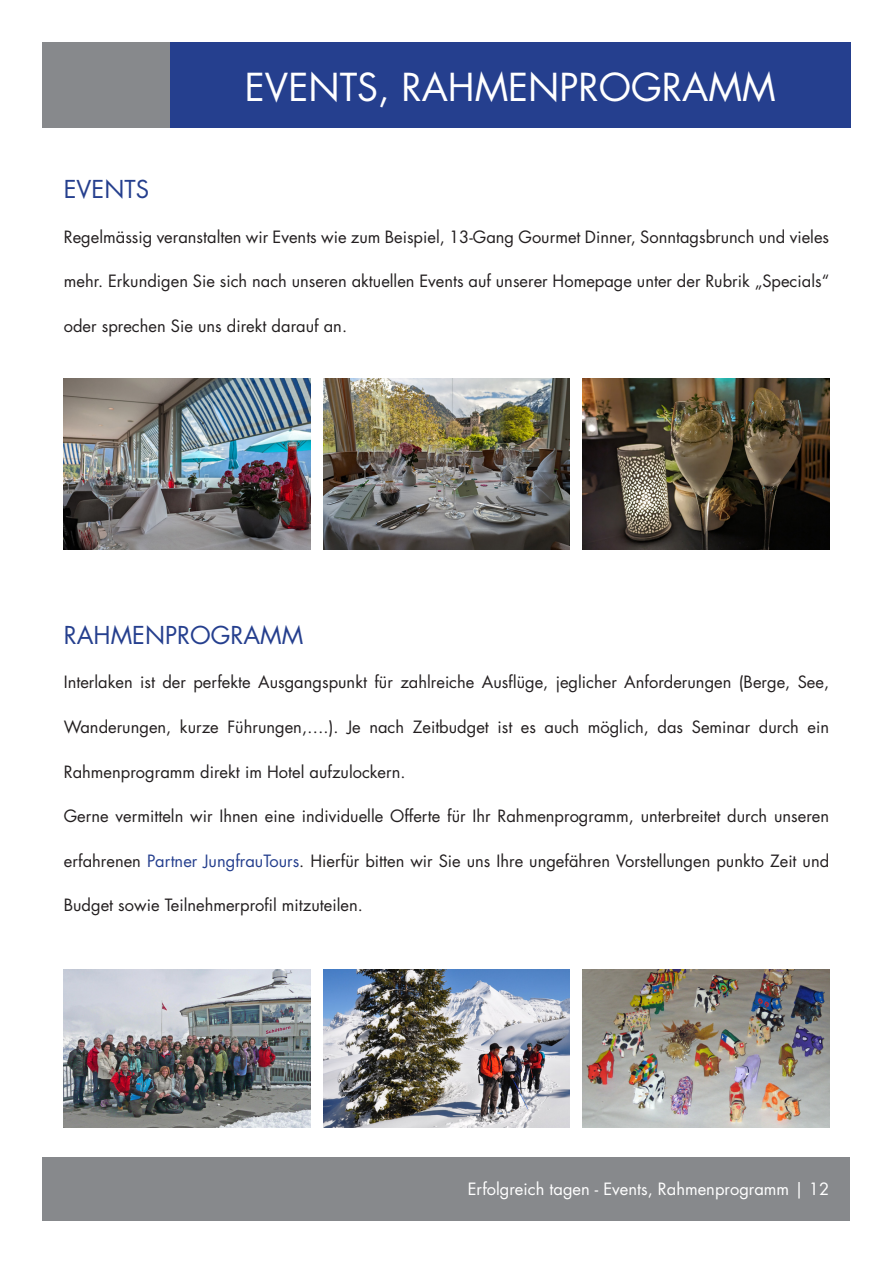
<style>
.page{position:relative;width:893px;height:1263px;background:#fff}
.page>*{position:absolute;margin:0;border:0;box-sizing:border-box;transform-origin:0 0}
.t1{font:37.5px "Futura Std";color:#fff}
.t2{font:24px "Futura Std";color:#253f8e}
.t3{font:16.5px "Futura Std";color:#231f20}
.t4{font:16.5px "Futura Std";color:#fff}
.s1{color:#253f8e}
</style>
<div class="page">
<div style="left:43px;top:43px;width:127px;height:85px;background:#87898c"></div>
<div style="left:170px;top:43px;width:680px;height:85px;background:#253f8e"></div>
<div style="left:43px;top:1157px;width:807px;height:63px;background:#87898c"></div>
<img style="left:323px;top:378px;width:247px;height:171px">
<img style="left:64px;top:378px;width:246px;height:171px">
<img style="left:583px;top:378px;width:246px;height:171px">
<img style="left:64px;top:969px;width:246px;height:159px">
<img style="left:323px;top:969px;width:247px;height:159px">
<img style="left:583px;top:969px;width:246px;height:159px">
<p class="t1" style="left:245px;top:63px;width:532px">EVENTS, RAHMENPROGRAMM</p>
<p class="t2" style="left:64px;top:174px;width:87px">EVENTS</p>
<p class="t3" style="left:64px;top:226px;width:767px">Regelmässig veranstalten wir Events wie zum Beispiel, 13-Gang Gourmet Dinner, Sonntagsbrunch und vieles</p>
<p class="t3" style="left:64px;top:271px;width:767px">mehr. Erkundigen Sie sich nach unseren aktuellen Events auf unserer Homepage unter der Rubrik „Specials“</p>
<p class="t3" style="left:64px;top:315px;width:285px">oder sprechen Sie uns direkt darauf an.</p>
<p class="t2" style="left:64px;top:620px;width:241px">RAHMENPROGRAMM</p>
<p class="t3" style="left:64px;top:672px;width:767px">Interlaken ist der perfekte Ausgangspunkt für zahlreiche Ausflüge, jeglicher Anforderungen (Berge, See,</p>
<p class="t3" style="left:64px;top:716px;width:767px">Wanderungen, kurze Führungen,….). Je nach Zeitbudget ist es auch möglich, das Seminar durch ein</p>
<p class="t3" style="left:64px;top:761px;width:343px">Rahmenprogramm direkt im Hotel aufzulockern.</p>
<p class="t3" style="left:64px;top:805px;width:767px">Gerne vermitteln wir Ihnen eine individuelle Offerte für Ihr Rahmenprogramm, unterbreitet durch unseren</p>
<p class="t3" style="left:64px;top:850px;width:767px">erfahrenen <span class="s1">Partner JungfrauTours</span>. Hierfür bitten wir Sie uns Ihre ungefähren Vorstellungen punkto Zeit und</p>
<p class="t3" style="left:64px;top:895px;width:300px">Budget sowie Teilnehmerprofil mitzuteilen.</p>
<p class="t4" style="left:468px;top:1179px;width:363px">Erfolgreich tagen - Events, Rahmenprogramm | 12</p>
</div>
